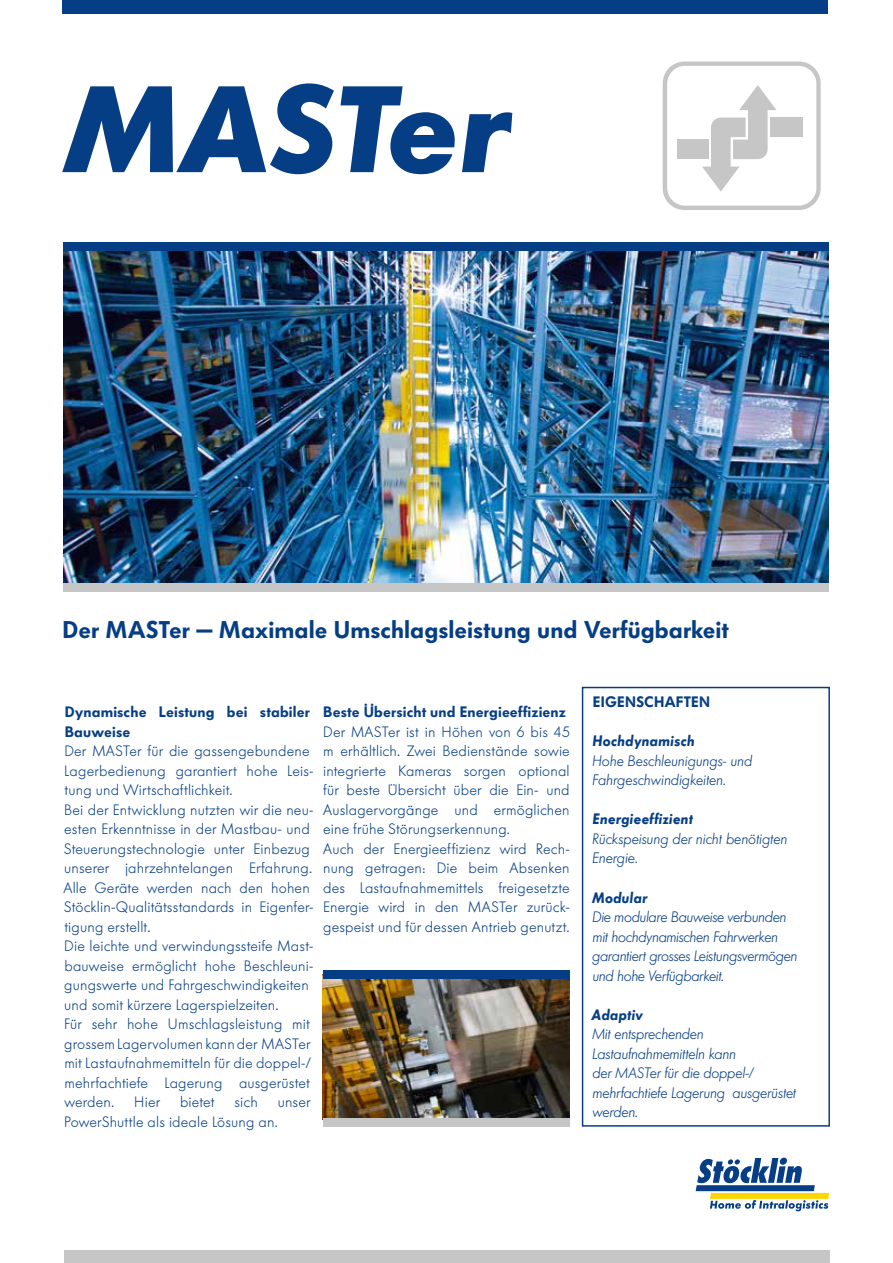
<style>
.page{position:relative;width:893px;height:1263px;background:#fff}
.page>*{position:absolute;margin:0;border:0;box-sizing:border-box;transform-origin:0 0}
.t1{font:italic 700 121.5px "Futura BQ";color:#063e85}
.t2{font:600 24px "Futura BQ";letter-spacing:.005em;color:#063e85}
.t3{font:300 15px/19.5px "Futura BQ";letter-spacing:.01em;color:#063e85}
.t4{font:italic 300 15px/19.5px "Futura BQ";letter-spacing:-.005em;color:#063e85}
.t5{font:600 15px/19.5px "Futura BQ";letter-spacing:.015em;color:#063e85}
.t6{font:italic 600 15px "Futura BQ";letter-spacing:.01em;color:#063e85}
</style>
<div class="page">
<svg style="left:696px;top:1157px;width:133px;height:54px"></svg>
<div style="left:582px;top:687px;width:248px;height:440px;border:2px solid #063e85"></div>
<svg style="left:663px;top:62px;width:158px;height:148px"></svg>
<div style="left:63px;top:0;width:765px;height:13px;background:#063e85"></div>
<div style="left:65px;top:1250px;width:765px;height:13px;background:#c6c6c6"></div>
<img style="left:323px;top:979px;width:246px;height:139px">
<div style="left:323px;top:971px;width:246px;height:8px;background:#063e85"></div>
<div style="left:323px;top:1118px;width:246px;height:8px;background:#c6c6c6"></div>
<img style="left:64px;top:251px;width:764px;height:332px">
<div style="left:64px;top:243px;width:765px;height:8px;background:#063e85"></div>
<div style="left:64px;top:583px;width:765px;height:9px;background:#c6c6c6"></div>
<h1 class="t1" style="left:62px;top:59px;width:450px">MASTer</h1>
<h2 class="t2" style="left:63px;top:615px;width:667px">Der MASTer — Maximale Umschlagsleistung und Verfügbarkeit</h2>
<p class="t5" style="left:65px;top:702px;width:247px">Dynamische Leistung bei stabiler<br>Bauweise</p>
<p class="t3" style="left:63px;top:741px;width:252px">Der MASTer für die gassengebundene Lagerbedienung garantiert hohe Leis&shy;tung und Wirtschaftlichkeit.<br>Bei der Entwicklung nutzten wir die neu&shy;esten Erkenntnisse in der Mastbau- und Steuerungstechnologie unter Einbezug unserer jahrzehntelangen Erfahrung.<br>Alle Geräte werden nach den hohen Stöcklin-Qualitätsstandards in Eigenfer&shy;tigung erstellt.<br>Die leichte und verwindungssteife Mast&shy;bauweise ermöglicht hohe Beschleuni&shy;gungswerte und Fahrgeschwindigkeiten und somit kürzere Lagerspielzeiten.<br>Für sehr hohe Umschlagsleistung mit grossem Lagervolumen kann der MASTer mit Lastaufnahmemitteln für die doppel-/ mehrfachtiefe Lagerung ausgerüstet werden.</p>
<p class="t3" style="left:134px;top:1092px;width:27px">Hier</p>
<p class="t3" style="left:180px;top:1092px;width:36px">bietet</p>
<p class="t3" style="left:235px;top:1092px;width:25px">sich</p>
<p class="t3" style="left:64px;top:1092px;width:248px;text-indent:213px">unser<br>PowerShuttle als ideale Lösung an.</p>
<p class="t5" style="left:323px;top:702px;width:244px">Beste Übersicht und Energieeffizienz</p>
<p class="t3" style="left:323px;top:722px;width:248px">Der MASTer ist in Höhen von 6 bis 45 m erhältlich. Zwei Bedienstände sowie integrierte Kameras sorgen optional für beste Übersicht über die Ein- und Auslagervorgänge und ermöglichen eine frühe Störungserkennung.<br>Auch der Energieeffizienz wird Rech&shy;nung getragen: Die beim Absenken des Lastaufnahmemittels freigesetzte Energie wird in den MASTer zurück&shy;gespeist und für dessen Antrieb genutzt.</p>
<p class="t5" style="left:593px;top:693px;width:119px">EIGENSCHAFTEN</p>
<p class="t6" style="left:592px;top:732px;width:104px">Hochdynamisch</p>
<p class="t4" style="left:592px;top:751px;width:162px">Hohe Beschleunigungs- und<br>Fahrgeschwindigkeiten.</p>
<p class="t6" style="left:592px;top:810px;width:102px">Energieeffizient</p>
<p class="t4" style="left:592px;top:829px;width:197px">Rückspeisung der nicht benötigten<br>Energie.</p>
<p class="t6" style="left:592px;top:888px;width:56px">Modular</p>
<p class="t4" style="left:592px;top:907px;width:207px">Die modulare Bauweise verbunden mit hochdynamischen Fahrwerken garantiert grosses Leistungsvermögen und hohe Verfügbarkeit.</p>
<p class="t6" style="left:591px;top:1005px;width:54px">Adaptiv</p>
<p class="t4" style="left:592px;top:1024px;width:205px">Mit entsprechenden<br>Lastaufnahmemitteln kann<br>der MASTer für die doppel-/ mehrfachtiefe Lagerung ausgerüstet werden.</p>
</div>
